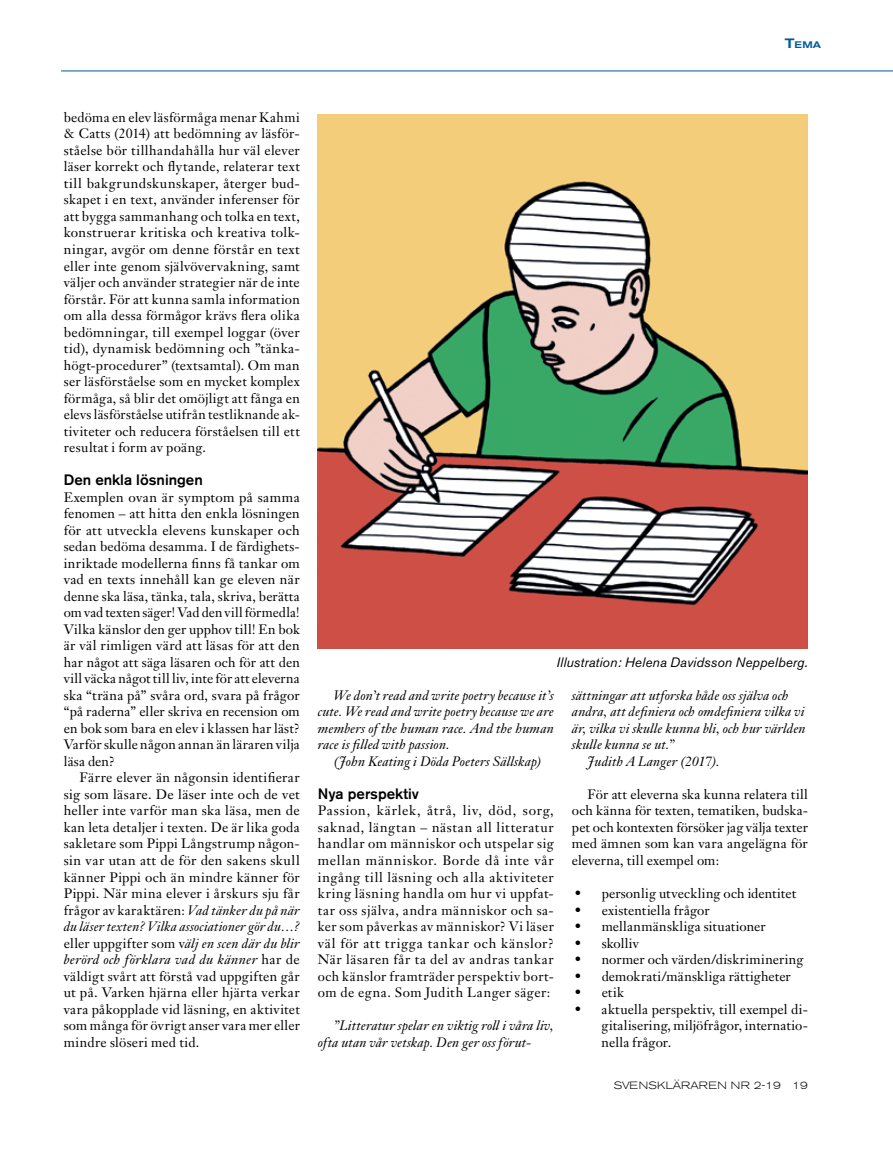
<style>
.page{position:relative;width:893px;height:1149px;background:#fff}
.page>*{position:absolute;margin:0;border:0;box-sizing:border-box;transform-origin:0 0}
.t1{font:500 15px "Akzidenz Grotesk BE";color:#000}
.t2{font:13.5px/16.5px "Janson Text";letter-spacing:.015em;color:#000;text-align:justify}
.t3{font:italic 13.5px/16.5px "Janson Text";letter-spacing:.01em;color:#000;text-align:justify}
.t4{font:italic 13.5px "Akzidenz Grotesk BE";letter-spacing:.01em;color:#000}
.t5{font:300 expanded 10.5px "Akzidenz Grotesk BE";color:#000}
.t6{font:500 expanded 9.45px "Akzidenz Grotesk BE";color:#005b9e}
.s1{font-size:13.5px}
.s2{font-style:italic}
</style>
<div class="page">
<hr style="left:61px;top:71px;width:832px;height:1px;background:#005b9e">
<img style="left:318px;top:115px;width:490px;height:533px">
<p class="t6" style="left:785px;top:39px;width:38px"><span class="s1">T</span>EMA</p>
<p class="t2" style="left:64px;top:109px;width:238px">bedöma en elev läsförmåga menar Kahmi &amp; Catts (2014) att bedömning av läsför&shy;ståelse bör tillhandahålla hur väl elever läser korrekt och flytande, relaterar text till bakgrundskunskaper, återger bud&shy;skapet i en text, använder inferenser för att bygga sammanhang och tolka en text, konstruerar kritiska och kreativa tolk&shy;ningar, avgör om denne förstår en text eller inte genom självövervakning, samt väljer och använder strategier när de inte förstår. För att kunna samla information om alla dessa förmågor krävs flera olika bedömningar, till exempel loggar (över tid), dynamisk bedömning och ”tänka&shy;högt-procedurer” (textsamtal). Om man ser läsförståelse som en mycket komplex förmåga, så blir det omöjligt att fånga en elevs läsförståelse utifrån testliknande ak&shy;tiviteter och reducera förståelsen till ett resultat i form av poäng.</p>
<p class="t1" style="left:64px;top:470px;width:141px">Den enkla lösningen</p>
<p class="t2" style="left:64px;top:488px;width:238px">Exemplen ovan är symptom på samma fenomen – att hitta den enkla lösningen för att utveckla elevens kunskaper och sedan bedöma desamma. I de färdighets&shy;inriktade modellerna finns få tankar om vad en texts innehåll kan ge eleven när denne ska läsa, tänka, tala, skriva, berätta om vad texten säger! Vad den vill förmedla!<br>Vilka känslor den ger upphov till! En bok är väl rimligen värd att läsas för att den har något att säga läsaren och för att den vill väcka något till liv, inte för att eleverna ska “träna på” svåra ord, svara på frågor “på raderna” eller skriva en recension om en bok som bara en elev i klassen har läst?<br>Varför skulle någon annan än läraren vilja läsa den?</p>
<p class="t2" style="left:64px;top:769px;width:238px;text-indent:16px">Färre elever än någonsin identifierar sig som läsare. De läser inte och de vet heller inte varför man ska läsa, men de kan leta detaljer i texten. De är lika goda sakletare som Pippi Långstrump någon&shy;sin var utan att de för den sakens skull känner Pippi och än mindre känner för Pippi. När mina elever i årskurs sju får frågor av karaktären: <span class="s2">Vad tänker du på när du läser texten? Vilka associationer gör du…? </span>eller uppgifter som v<span class="s2">älj en scen där du blir berörd och förklara vad du känner</span> har de väldigt svårt att förstå vad uppgiften går ut på. Varken hjärna eller hjärta verkar vara påkopplade vid läsning, en aktivitet som många för övrigt anser vara mer eller mindre slöseri med tid.</p>
<p class="t4" style="left:556px;top:654px;width:253px">Illustration: Helena Davidsson Neppelberg.</p>
<p class="t3" style="left:318px;top:686px;width:238px;text-indent:16px">We don’t read and write poetry because it’s cute. We read and write poetry because we are members of the human race. And the human race is filled with passion.</p>
<p class="t3" style="left:334px;top:752px;width:209px">(John Keating i Döda Poeters Sällskap)</p>
<p class="t1" style="left:318px;top:784px;width:103px">Nya perspektiv</p>
<p class="t2" style="left:318px;top:802px;width:238px">Passion, kärlek, åtrå, liv, död, sorg, saknad, längtan – nästan all litteratur handlar om människor och utspelar sig mellan människor. Borde då inte vår ingång till läsning och alla aktiviteter kring läsning handla om hur vi uppfat&shy;tar oss själva, andra människor och sa&shy;ker som påverkas av människor? Vi läser väl för att trigga tankar och känslor?<br>När läsaren får ta del av andras tankar och känslor framträder perspektiv bort&shy;om de egna. Som Judith Langer säger:</p>
<p class="t3" style="left:318px;top:1016px;width:237px;text-indent:16px">”Litteratur spelar en viktig roll i våra liv, ofta utan vår vetskap. Den ger oss förut-</p>
<p class="t3" style="left:572px;top:686px;width:218px">sättningar att utforska både oss själva och</p>
<p class="t3" style="left:572px;top:703px;width:234px">andra, att definiera och omdefiniera vilka vi</p>
<p class="t3" style="left:572px;top:719px;width:235px">är, vilka vi skulle kunna bli, och hur världen</p>
<p class="t3" style="left:572px;top:736px;width:104px">skulle kunna se ut.”</p>
<p class="t3" style="left:588px;top:752px;width:133px">Judith A Langer (2017).</p>
<p class="t2" style="left:572px;top:785px;width:238px;text-indent:16px">För att eleverna ska kunna relatera till och känna för texten, tematiken, budska&shy;pet och kontexten försöker jag välja texter med ämnen som kan vara angelägna för eleverna, till exempel om:</p>
<p class="t2" style="left:575px;top:884px;width:223px">• personlig utveckling och identitet</p>
<p class="t2" style="left:575px;top:901px;width:137px">• existentiella frågor</p>
<p class="t2" style="left:575px;top:917px;width:193px">• mellanmänskliga situationer</p>
<p class="t2" style="left:575px;top:934px;width:66px">• skolliv</p>
<p class="t2" style="left:575px;top:950px;width:230px">• normer och värden/diskriminering</p>
<p class="t2" style="left:575px;top:967px;width:218px">• demokrati/mänskliga rättigheter</p>
<p class="t2" style="left:575px;top:983px;width:51px">• etik</p>
<p class="t2" style="left:602px;top:1000px;width:208px;text-indent:-27px">• aktuella perspektiv, till exempel di&shy;gitalisering, miljöfrågor, internatio&shy;nella frågor.</p>
<p class="t5" style="left:614px;top:1078px;width:196px">SVENSKLÄRAREN NR 2-19 19</p>
</div>
